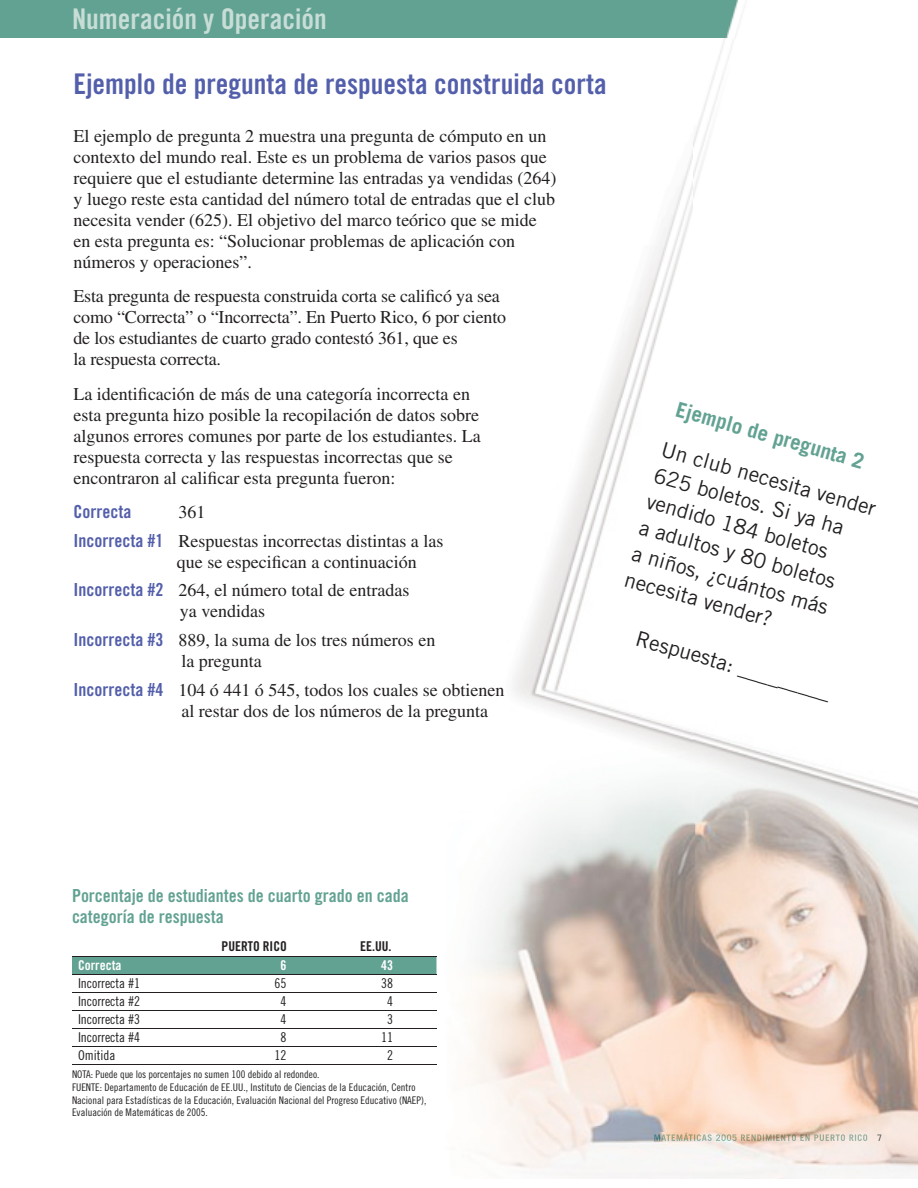
<style>
.page{position:relative;width:918px;height:1188px;background:#fff}
.page>*{position:absolute;margin:0;border:0;box-sizing:border-box;transform-origin:0 0}
.t1{font:28.5px "Trade Gothic Bold Cond Twenty";color:#535fab}
.t2{font:28.5px "Trade Gothic Bold Cond Twenty";color:#c7ddd6}
.t3{font:21px/27px "Trade Gothic LT Std";color:#231f20}
.t4{font:700 21px "Trade Gothic LT Std";color:#62a292}
.t5{font:18px/21px "Times LT Std";color:#231f20}
.t6{font:18px/21px "Trade Gothic Bold Cond Twenty";color:#62a292}
.t7{font:18px "Trade Gothic Bold Cond Twenty";color:#535fab}
.t8{font:13.5px "Trade Gothic Cond Eighteen";color:#231f20}
.t9{font:13.5px "Trade Gothic Bold Cond Twenty";color:#231f20}
.t10{font:13.5px "Trade Gothic Bold Cond Twenty";color:#fff}
.t11{font:10.5px/12.6px "Trade Gothic Cond Eighteen";color:#231f20}
.s1{font-family:"Trade Gothic Bold Cond Twenty";color:#535fab}
</style>
<div class="page">
<div style="left:0;top:0;width:18px;height:37px;background:#62a292"></div>
<div style="left:18px;top:0;width:900px;height:37px;background:#62a292"></div>
<img style="left:341px;top:0;width:577px;height:1179px">
<img style="left:774px;top:1133px;width:93px;height:8px">
<img style="left:654px;top:1133px;width:120px;height:8px">
<svg style="left:868px;top:1134px;width:13px;height:8px"></svg>
<div style="left:72px;top:957px;width:364px;height:17px;background:#62a292"></div>
<hr style="left:315px;top:956px;width:121px;height:1px;background:#231f20">
<hr style="left:315px;top:974px;width:121px;height:1px;background:#231f20">
<hr style="left:315px;top:992px;width:121px;height:1px;background:#231f20">
<hr style="left:315px;top:1010px;width:121px;height:1px;background:#231f20">
<hr style="left:315px;top:1028px;width:121px;height:1px;background:#231f20">
<hr style="left:315px;top:1046px;width:121px;height:1px;background:#231f20">
<hr style="left:315px;top:1064px;width:121px;height:1px;background:#231f20">
<hr style="left:72px;top:956px;width:122px;height:1px;background:#231f20">
<hr style="left:72px;top:974px;width:122px;height:1px;background:#231f20">
<hr style="left:72px;top:992px;width:122px;height:1px;background:#231f20">
<hr style="left:72px;top:1010px;width:122px;height:1px;background:#231f20">
<hr style="left:72px;top:1028px;width:122px;height:1px;background:#231f20">
<hr style="left:72px;top:1046px;width:122px;height:1px;background:#231f20">
<hr style="left:72px;top:1064px;width:122px;height:1px;background:#231f20">
<hr style="left:194px;top:956px;width:121px;height:1px;background:#231f20">
<hr style="left:194px;top:974px;width:121px;height:1px;background:#231f20">
<hr style="left:194px;top:992px;width:121px;height:1px;background:#231f20">
<hr style="left:194px;top:1010px;width:121px;height:1px;background:#231f20">
<hr style="left:194px;top:1028px;width:121px;height:1px;background:#231f20">
<hr style="left:194px;top:1046px;width:121px;height:1px;background:#231f20">
<hr style="left:194px;top:1064px;width:121px;height:1px;background:#231f20">
<h1 class="t2" style="left:72px;top:9px;width:256px">Numeración y Operación</h1>
<h1 class="t1" style="left:74px;top:73px;width:535px">Ejemplo de pregunta de respuesta construida corta</h1>
<p class="t5" style="left:74px;top:127px;width:485px">El ejemplo de pregunta 2 muestra una pregunta de cómputo en un contexto del mundo real. Este es un problema de varios pasos que requiere que el estudiante determine las entradas ya vendidas (264) y luego reste esta cantidad del número total de entradas que el club necesita vender (625). El objetivo del marco teórico que se mide en esta pregunta es: “Solucionar problemas de aplicación con números y operaciones”.</p>
<p class="t5" style="left:74px;top:288px;width:434px">Esta pregunta de respuesta construida corta se calificó ya sea como “Correcta” o “Incorrecta”. En Puerto Rico, 6 por ciento de los estudiantes de cuarto grado contestó 361, que es<br>la respuesta correcta.</p>
<p class="t5" style="left:74px;top:385px;width:409px">La identificación de más de una categoría incorrecta en esta pregunta hizo posible la recopilación de datos sobre algunos errores comunes por parte de los estudiantes. La respuesta correcta y las respuestas incorrectas que se encontraron al calificar esta pregunta fueron:</p>
<p class="t7" style="left:74px;top:505px;width:59px">Correcta</p>
<p class="t5" style="left:74px;top:500px;width:371px;line-height:28.5px;text-indent:105px">361<br><span class="s1">Incorrecta #1</span> Respuestas incorrectas distintas a las</p>
<p class="t5" style="left:74px;top:549px;width:345px;line-height:28.5px;text-indent:103px">que se especifican a continuación<br><span class="s1">Incorrecta #2</span> 264, el número total de entradas</p>
<p class="t5" style="left:74px;top:599px;width:363px;line-height:28.5px;text-indent:106px">ya vendidas<br><span class="s1">Incorrecta #3</span> 889, la suma de los tres números en</p>
<p class="t5" style="left:74px;top:649px;width:432px;line-height:28.5px;text-indent:108px">la pregunta<br><span class="s1">Incorrecta #4</span> 104 ó 441 ó 545, todos los cuales se obtienen</p>
<p class="t5" style="left:181px;top:702px;width:308px">al restar dos de los números de la pregunta</p>
<p class="t4" style="left:679px;top:401px;width:196px;rotate:16deg">Ejemplo de pregunta 2</p>
<p class="t3" style="left:665px;top:437px;width:224px;rotate:16deg">Un club necesita vender<br>625 boletos. Si ya ha vendido 184 boletos<br>a adultos y 80 boletos<br>a niños, ¿cuántos más necesita vender?</p>
<p class="t3" style="left:640px;top:627px;width:203px;rotate:16deg">Respuesta: _________</p>
<p class="t6" style="left:72px;top:886px;width:338px">Porcentaje de estudiantes de cuarto grado en cada categoría de respuesta</p>
<p class="t9" style="left:222px;top:941px;width:67px">PUERTO RICO</p>
<p class="t9" style="left:360px;top:941px;width:33px">EE.UU.</p>
<p class="t10" style="left:78px;top:960px;width:45px">Correcta</p>
<p class="t10" style="left:281px;top:960px;width:7px">6</p>
<p class="t10" style="left:381px;top:960px;width:13px">43</p>
<p class="t8" style="left:78px;top:979px;width:64px">Incorrecta #1</p>
<p class="t8" style="left:275px;top:979px;width:13px">65</p>
<p class="t8" style="left:381px;top:979px;width:13px">38</p>
<p class="t8" style="left:78px;top:997px;width:64px">Incorrecta #2</p>
<p class="t8" style="left:281px;top:997px;width:7px">4</p>
<p class="t8" style="left:387px;top:997px;width:7px">4</p>
<p class="t8" style="left:78px;top:1015px;width:64px">Incorrecta #3</p>
<p class="t8" style="left:281px;top:1015px;width:7px">4</p>
<p class="t8" style="left:387px;top:1015px;width:7px">3</p>
<p class="t8" style="left:78px;top:1033px;width:64px">Incorrecta #4</p>
<p class="t8" style="left:281px;top:1033px;width:7px">8</p>
<p class="t8" style="left:381px;top:1033px;width:13px">11</p>
<p class="t8" style="left:78px;top:1051px;width:39px">Omitida</p>
<p class="t8" style="left:275px;top:1051px;width:13px">12</p>
<p class="t8" style="left:387px;top:1051px;width:7px">2</p>
<p class="t11" style="left:72px;top:1069px;width:356px">NOTA: Puede que los porcentajes no sumen 100 debido al redondeo.<br>FUENTE: Departamento de Educación de EE.UU., Instituto de Ciencias de la Educación, Centro Nacional para Estadísticas de la Educación, Evaluación Nacional del Progreso Educativo (NAEP), Evaluación de Matemáticas de 2005.</p>
</div>
